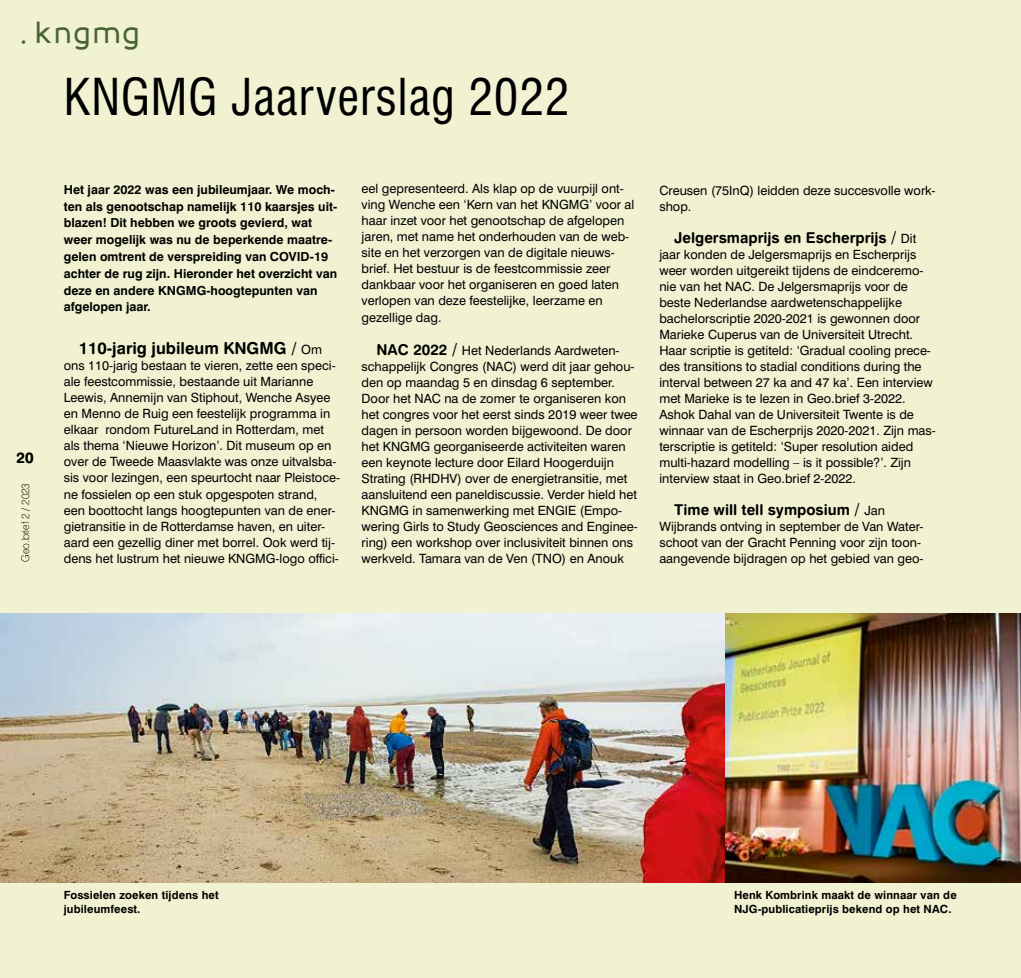
<style>
.page{position:relative;width:1021px;height:978px;background:#fff}
.page>*{position:absolute;margin:0;border:0;box-sizing:border-box;transform-origin:0 0}
.t1{font:condensed 49.5px "Swiss 721 BT";letter-spacing:.015em;color:#000}
.t2{font:700 28.5px "Nora Grotesque";letter-spacing:-.015em;color:#496334}
.t3{font:16.5px "Swiss 721 BT Bold Rounded";color:#000}
.t4{font:15px "Swiss 721 BT Bold Rounded";color:#000}
.t5{font:12.75px/16px "Swiss 721 BT";color:#000}
.t6{font:700 12.45px/16.8px "Swiss 721 BT";color:#000}
.t7{font:700 11.25px/13.5px "Swiss 721 BT";letter-spacing:.01em;color:#000}
.t8{font:100 10.5px "Swiss 721 BT";color:#000}
.s1{font-family:"Swiss 721 BT";font-size:12.75px}
.s2{font-family:"Swiss 721 BT Bold Rounded";font-size:15px}
.s3{font-family:"Swiss 721 BT Bold Rounded";font-size:16.5px}
.s4{font-size:16.5px}
</style>
<div class="page">
<div style="left:0;top:0;width:1020px;height:978px;background:#f1f2d2"></div>
<img style="left:0;top:614px;width:1020px;height:269px">
<h2 class="t2" style="left:21px;top:9px;width:120px">. kngmg</h2>
<h1 class="t1" style="left:64px;top:67px;width:507px">KNGMG Jaarverslag 2022</h1>
<p class="t4" style="left:17px;top:448px;width:19px">20</p>
<p class="t8" style="left:19px;top:562px;width:80px;rotate:-90deg">Geo.brief 2 / 2023</p>
<p class="t6" style="left:64px;top:181px;width:275px">Het jaar 2022 was een jubileumjaar. We moch&shy;ten als genootschap namelijk 110 kaarsjes uit&shy;blazen! Dit hebben we groots gevierd, wat weer mogelijk was nu de beperkende maatre&shy;gelen omtrent de verspreiding van COVID-19 achter de rug zijn. Hieronder het overzicht van deze en andere KNGMG-hoogtepunten van afgelopen jaar.</p>
<p class="t3" style="left:79px;top:338px;width:245px">110-jarig jubileum KNGMG / <span class="s1">Om</span></p>
<p class="t5" style="left:64px;top:357px;width:278px">ons 110-jarig bestaan te vieren, zette een speci&shy;ale feestcommissie, bestaande uit Marianne Leewis, Annemijn van Stiphout, Wenche Asyee en Menno de Ruig een feestelijk programma in elkaar rondom FutureLand in Rotterdam, met als thema ‘Nieuwe Horizon’. Dit museum op en over de Tweede Maasvlakte was onze uitvalsba&shy;sis voor lezingen, een speurtocht naar Pleistoce&shy;ne fossielen op een stuk opgespoten strand, een boottocht langs hoogtepunten van de ener&shy;gietransitie in de Rotterdamse haven, en uiter&shy;aard een gezellig diner met borrel. Ook werd tij&shy;dens het lustrum het nieuwe KNGMG-logo offici-</p>
<p class="t5" style="left:361px;top:180px;width:274px">eel gepresenteerd. Als klap op de vuurpijl ont&shy;ving Wenche een ‘Kern van het KNGMG’ voor al haar inzet voor het genootschap de afgelopen jaren, met name het onderhouden van de web&shy;site en het verzorgen van de digitale nieuws&shy;brief. Het bestuur is de feestcommissie zeer dankbaar voor het organiseren en goed laten verlopen van deze feestelijke, leerzame en gezellige dag.</p>
<p class="t5" style="left:361px;top:342px;width:278px;text-indent:15px"><span class="s2">NAC 2022</span> <span class="s3">/</span> Het Nederlands Aardweten&shy;schappelijk Congres (NAC) werd dit jaar gehou&shy;den op maandag 5 en dinsdag 6 september.<br>Door het NAC na de zomer te organiseren kon het congres voor het eerst sinds 2019 weer twee dagen in persoon worden bijgewoond. De door het KNGMG georganiseerde activiteiten waren een keynote lecture door Eilard Hoogerduijn Strating (RHDHV) over de energietransitie, met aansluitend een paneldiscussie. Verder hield het KNGMG in samenwerking met ENGIE (Empo&shy;wering Girls to Study Geosciences and Enginee&shy;ring) een workshop over inclusiviteit binnen ons werkveld. Tamara van de Ven (TNO) en Anouk</p>
<p class="t5" style="left:659px;top:182px;width:277px">Creusen (75InQ) leidden deze succesvolle work&shy;shop.</p>
<p class="t4" style="left:674px;top:228px;width:244px">Jelgersmaprijs en Escherprijs <span class="s4">/</span> <span class="s1">Dit</span></p>
<p class="t5" style="left:659px;top:246px;width:278px">jaar konden de Jelgersmaprijs en Escherprijs weer worden uitgereikt tijdens de eindceremo&shy;nie van het NAC. De Jelgersmaprijs voor de beste Nederlandse aardwetenschappelijke bachelorscriptie 2020-2021 is gewonnen door Marieke Cuperus van de Universiteit Utrecht.<br>Haar scriptie is getiteld: ‘Gradual cooling prece&shy;des transitions to stadial conditions during the interval between 27 ka and 47 ka’. Een interview met Marieke is te lezen in Geo.brief 3-2022.<br>Ashok Dahal van de Universiteit Twente is de winnaar van de Escherprijs 2020-2021. Zijn mas&shy;terscriptie is getiteld: ‘Super resolution aided multi-hazard modelling – is it possible?’. Zijn interview staat in Geo.brief 2-2022.</p>
<p class="t4" style="left:674px;top:500px;width:212px">Time will tell symposium <span class="s4">/</span> <span class="s1">Jan</span></p>
<p class="t5" style="left:659px;top:519px;width:266px">Wijbrands ontving in september de Van Water&shy;schoot van der Gracht Penning voor zijn toon&shy;aangevende bijdragen op het gebied van geo-</p>
<p class="t7" style="left:64px;top:888px;width:156px">Fossielen zoeken tijdens het jubileumfeest.</p>
<p class="t7" style="left:734px;top:888px;width:224px">Henk Kombrink maakt de winnaar van de<br>NJG-publicatieprijs bekend op het NAC.</p>
</div>
